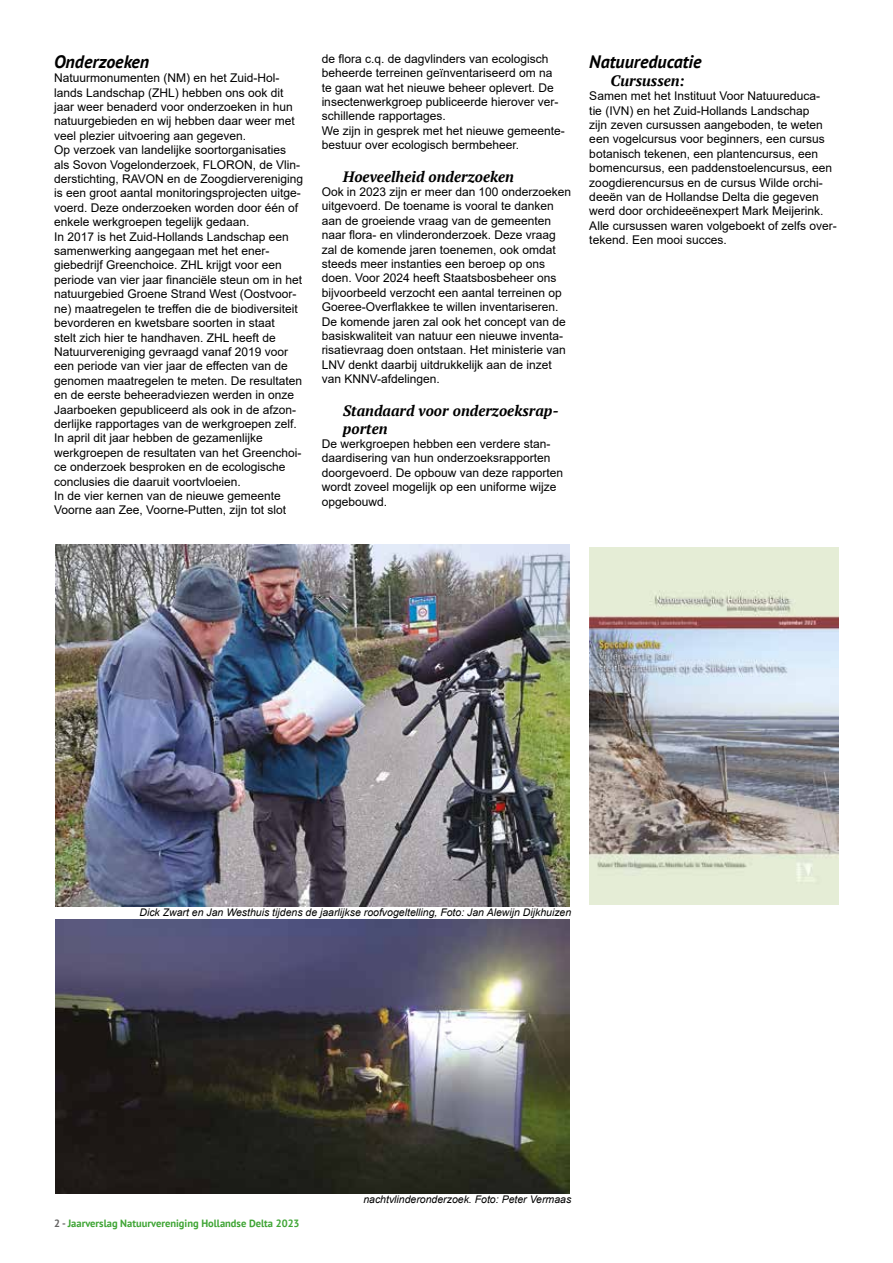
<style>
.page{position:relative;width:893px;height:1263px;background:#fff}
.page>*{position:absolute;margin:0;border:0;box-sizing:border-box;transform-origin:0 0}
.t1{font:italic 700 18px "PT Sans";color:#000}
.t2{font:italic 700 15px/18px "PT Serif";color:#000}
.t3{font:12px/14.4px "Arial";color:#000}
.t4{font:italic 10.5px "Arial";color:#000}
.t5{font:700 10.5px "PT Sans";color:#3fa535}
.s1{color:#646363}
</style>
<div class="page">
<img style="left:589px;top:548px;width:250px;height:356px">
<img style="left:55px;top:919px;width:515px;height:274px">
<img style="left:56px;top:544px;width:513px;height:362px">
<h1 class="t1" style="left:54px;top:50px;width:97px">Onderzoeken</h1>
<p class="t3" style="left:54px;top:71px;width:251px">Natuurmonumenten (NM) en het Zuid-Hol&shy;lands Landschap (ZHL) hebben ons ook dit jaar weer benaderd voor onderzoeken in hun natuurgebieden en wij hebben daar weer met veel plezier uitvoering aan gegeven.<br>Op verzoek van landelijke soortorganisaties als Sovon Vogelonderzoek, FLORON, de Vlin&shy;derstichting, RAVON en de Zoogdiervereniging is een groot aantal monitoringsprojecten uitge&shy;voerd. Deze onderzoeken worden door één of enkele werkgroepen tegelijk gedaan.<br>In 2017 is het Zuid-Hollands Landschap een samenwerking aangegaan met het ener&shy;giebedrijf Greenchoice. ZHL krijgt voor een periode van vier jaar financiële steun om in het natuurgebied Groene Strand West (Oostvoor&shy;ne) maatregelen te treffen die de biodiversiteit bevorderen en kwetsbare soorten in staat<br>stelt zich hier te handhaven. ZHL heeft de Natuurvereniging gevraagd vanaf 2019 voor een periode van vier jaar de effecten van de genomen maatregelen te meten. De resultaten en de eerste beheeradviezen werden in onze Jaarboeken gepubliceerd als ook in de afzon&shy;derlijke rapportages van de werkgroepen zelf.<br>In april dit jaar hebben de gezamenlijke werkgroepen de resultaten van het Greenchoi&shy;ce onderzoek besproken en de ecologische conclusies die daaruit voortvloeien.<br>In de vier kernen van de nieuwe gemeente Voorne aan Zee, Voorne-Putten, zijn tot slot</p>
<p class="t3" style="left:322px;top:51px;width:245px">de flora c.q. de dagvlinders van ecologisch beheerde terreinen geïnventariseerd om na te gaan wat het nieuwe beheer oplevert. De insectenwerkgroep publiceerde hierover ver&shy;schillende rapportages.<br>We zijn in gesprek met het nieuwe gemeente&shy;bestuur over ecologisch bermbeheer.</p>
<p class="t2" style="left:343px;top:167px;width:172px">Hoeveelheid onderzoeken</p>
<p class="t3" style="left:322px;top:184px;width:251px">Ook in 2023 zijn er meer dan 100 onderzoeken uitgevoerd. De toename is vooral te danken aan de groeiende vraag van de gemeenten naar flora- en vlinderonderzoek. Deze vraag zal de komende jaren toenemen, ook omdat steeds meer instanties een beroep op ons doen. Voor 2024 heeft Staatsbosbeheer ons bijvoorbeeld verzocht een aantal terreinen op Goeree-Overflakkee te willen inventariseren.<br>De komende jaren zal ook het concept van de basiskwaliteit van natuur een nieuwe inventa&shy;risatievraag doen ontstaan. Het ministerie van LNV denkt daarbij uitdrukkelijk aan de inzet van KNNV-afdelingen.</p>
<p class="t2" style="left:343px;top:401px;width:217px">Standaard voor onderzoeksrap&shy;porten</p>
<p class="t3" style="left:322px;top:436px;width:243px">De werkgroepen hebben een verdere stan&shy;daardisering van hun onderzoeksrapporten doorgevoerd. De opbouw van deze rapporten wordt zoveel mogelijk op een uniforme wijze opgebouwd.</p>
<h1 class="t1" style="left:589px;top:50px;width:114px">Natuureducatie</h1>
<p class="t2" style="left:611px;top:71px;width:76px">Cursussen:</p>
<p class="t3" style="left:589px;top:89px;width:249px">Samen met het Instituut Voor Natuureduca-<br>tie (IVN) en het Zuid-Hollands Landschap<br>zijn zeven cursussen aangeboden, te weten een vogelcursus voor beginners, een cursus botanisch tekenen, een plantencursus, een bomencursus, een paddenstoelencursus, een zoogdierencursus en de cursus Wilde orchi&shy;deeën van de Hollandse Delta die gegeven werd door orchideeënexpert Mark Meijerink.<br>Alle cursussen waren volgeboekt of zelfs over&shy;tekend. Een mooi succes.</p>
<p class="t4" style="left:139px;top:905px;width:433px">Dick Zwart en Jan Westhuis tijdens de jaarlijkse roofvogeltelling, Foto: Jan Alewijn Dijkhuizen</p>
<p class="t5" style="left:54px;top:1216px;width:247px"><span class="s1">2 -</span> Jaarverslag Natuurvereniging Hollandse Delta 2023</p>
<p class="t4" style="left:363px;top:1192px;width:209px">nachtvlinderonderzoek. Foto: Peter Vermaas</p>
</div>
